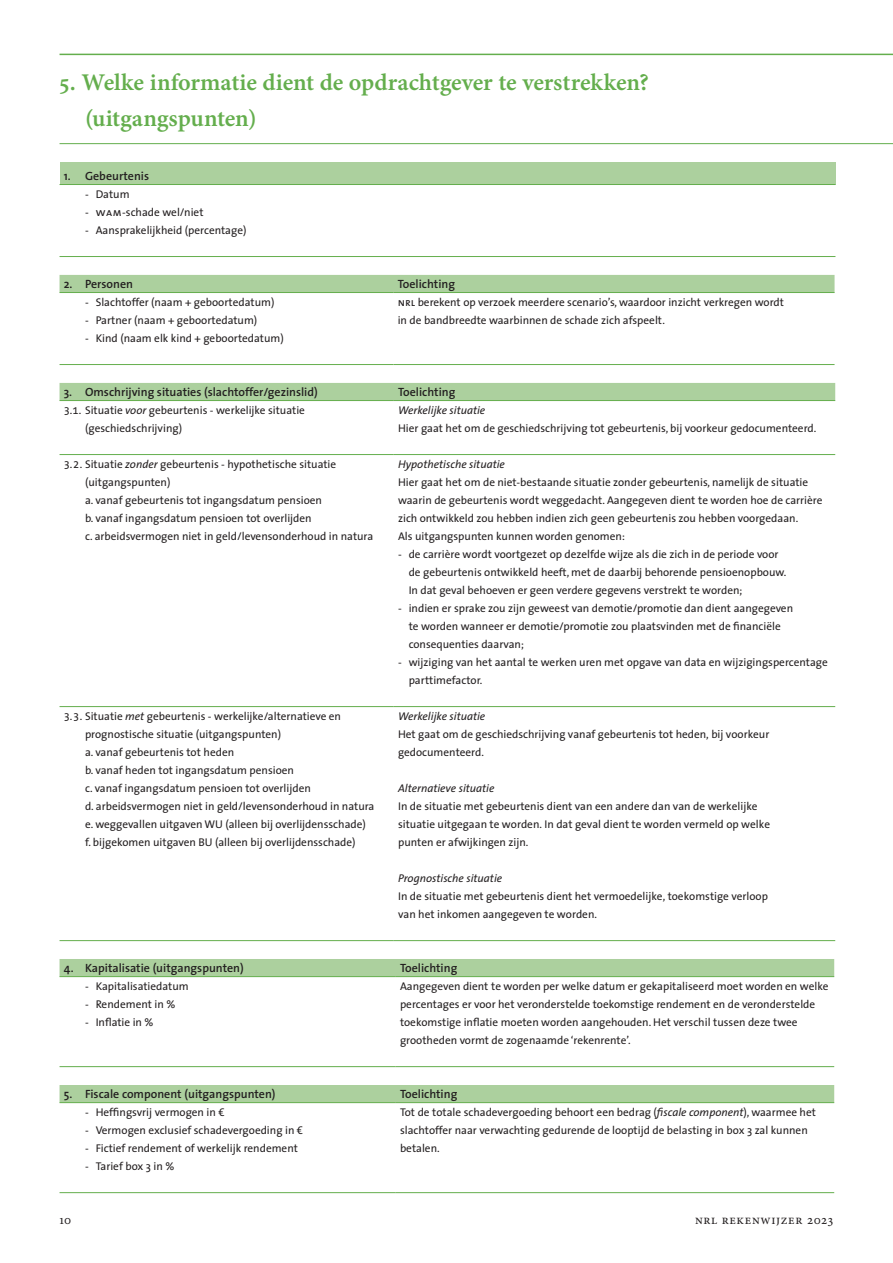
<style>
.page{position:relative;width:893px;height:1263px;background:#fff}
.page>*{position:absolute;margin:0;border:0;box-sizing:border-box;transform-origin:0 0}
.Kop_1{font:24px/36px "Minion Pro Semibold Capt";letter-spacing:-.005em;color:#64ae4d}
.t1{font:13.5px "Minion Pro";letter-spacing:.05em;color:#231f20}
.Tabelkop{font:600 12px "The Sans";color:#231f20}
.Tabeltekst{font:11.25px/18px "The Sans";color:#231f20}
.Tabeltekst_inspr{font:11.25px "The Sans";color:#231f20}
.Tabeltekst_opsomming{font:11.25px/18px "The Sans";color:#231f20}
.Tabeltekst-2{font:11.25px/18px "The Sans OT";color:#231f20}
.Tabeltekst-3{font:italic 11.25px "The Sans";color:#231f20}
.s1{font-family:"The Sans OT"}
.s2{font-family:"The Sans Regular Caps"}
.s3{font-style:italic}
</style>
<div class="page">
<hr style="left:60px;top:54px;width:833px;height:1px;background:#64ae4d">
<hr style="left:60px;top:143px;width:833px;height:1px;background:#64ae4d">
<div style="left:60px;top:162px;width:775px;height:22px;background:#acd09e"></div>
<hr style="left:60px;top:184px;width:775px;height:1px;background:#64ae4d">
<hr style="left:60px;top:256px;width:775px;height:1px;background:#64ae4d">
<div style="left:60px;top:275px;width:774px;height:17px;background:#acd09e"></div>
<hr style="left:60px;top:292px;width:333px;height:1px;background:#64ae4d">
<hr style="left:60px;top:364px;width:333px;height:1px;background:#64ae4d">
<hr style="left:393px;top:292px;width:441px;height:1px;background:#64ae4d">
<hr style="left:393px;top:364px;width:441px;height:1px;background:#64ae4d">
<div style="left:60px;top:383px;width:775px;height:17px;background:#acd09e"></div>
<hr style="left:60px;top:400px;width:334px;height:1px;background:#64ae4d">
<hr style="left:394px;top:400px;width:441px;height:1px;background:#64ae4d">
<hr style="left:60px;top:454px;width:334px;height:1px;background:#64ae4d">
<hr style="left:394px;top:454px;width:441px;height:1px;background:#64ae4d">
<hr style="left:60px;top:706px;width:334px;height:1px;background:#64ae4d">
<hr style="left:60px;top:940px;width:334px;height:1px;background:#64ae4d">
<hr style="left:394px;top:706px;width:441px;height:1px;background:#64ae4d">
<hr style="left:394px;top:940px;width:441px;height:1px;background:#64ae4d">
<div style="left:60px;top:959px;width:774px;height:17px;background:#acd09e"></div>
<hr style="left:60px;top:976px;width:336px;height:1px;background:#64ae4d">
<hr style="left:60px;top:1066px;width:336px;height:1px;background:#64ae4d">
<hr style="left:396px;top:976px;width:438px;height:1px;background:#64ae4d">
<hr style="left:396px;top:1066px;width:438px;height:1px;background:#64ae4d">
<div style="left:60px;top:1085px;width:774px;height:17px;background:#acd09e"></div>
<hr style="left:60px;top:1102px;width:336px;height:1px;background:#64ae4d">
<hr style="left:60px;top:1192px;width:336px;height:1px;background:#64ae4d">
<hr style="left:396px;top:1102px;width:438px;height:1px;background:#64ae4d">
<hr style="left:396px;top:1192px;width:438px;height:1px;background:#64ae4d">
<p class="Kop_1" style="left:85px;top:64px;width:565px;text-indent:-26px">5. Welke informatie dient de opdrachtgever te verstrekken? (uitgangspunten)</p>
<p class="Tabelkop" style="left:64px;top:166px;width:87px">1. Gebeurtenis</p>
<p class="Tabeltekst" style="left:85px;top:185px;width:46px">- Datum</p>
<p class="Tabeltekst" style="left:85px;top:203px;width:120px">- <span class="s1">WAM</span>-schade wel/niet</p>
<p class="Tabeltekst" style="left:85px;top:221px;width:163px">- Aansprakelijkheid (percentage)</p>
<p class="Tabelkop" style="left:64px;top:274px;width:71px">2. Personen</p>
<p class="Tabelkop" style="left:398px;top:274px;width:59px">Toelichting</p>
<p class="Tabeltekst" style="left:85px;top:293px;width:191px">- Slachtoffer (naam + geboortedatum)</p>
<p class="Tabeltekst" style="left:85px;top:311px;width:174px">- Partner (naam + geboortedatum)</p>
<p class="Tabeltekst" style="left:85px;top:329px;width:200px">- Kind (naam elk kind + geboortedatum)</p>
<p class="Tabeltekst" style="left:398px;top:293px;width:388px"><span class="s2">nrl</span> berekent op verzoek meerdere scenario’s, waardoor inzicht verkregen wordt in de bandbreedte waarbinnen de schade zich afspeelt.</p>
<p class="Tabelkop" style="left:64px;top:382px;width:256px">3. Omschrijving situaties (slachtoffer/gezinslid)</p>
<p class="Tabelkop" style="left:398px;top:382px;width:59px">Toelichting</p>
<p class="Tabeltekst" style="left:85px;top:401px;width:221px;text-indent:-21px"><span class="s1">3.1.</span> Situatie <span class="s3">voor</span> gebeurtenis - werkelijke situatie (geschiedschrijving)</p>
<p class="Tabeltekst-3" style="left:398px;top:401px;width:89px">Werkelijke situatie</p>
<p class="Tabeltekst" style="left:398px;top:419px;width:420px">Hier gaat het om de geschiedschrijving tot gebeurtenis, bij voorkeur gedocumenteerd.</p>
<p class="Tabeltekst" style="left:64px;top:455px;width:274px"><span class="s1">3.2.</span> Situatie <span class="s3">zonder</span> gebeurtenis - hypothetische situatie</p>
<p class="Tabeltekst_inspr" style="left:85px;top:473px;width:87px">(uitgangspunten)</p>
<p class="Tabeltekst_inspr" style="left:85px;top:491px;width:238px">a. vanaf gebeurtenis tot ingangsdatum pensioen</p>
<p class="Tabeltekst_inspr" style="left:85px;top:509px;width:228px">b. vanaf ingangsdatum pensioen tot overlijden</p>
<p class="Tabeltekst_inspr" style="left:85px;top:527px;width:290px">c. arbeidsvermogen niet in geld/levensonderhoud in natura</p>
<p class="Tabeltekst" style="left:64px;top:707px;width:279px"><span class="s1">3.3.</span> Situatie <span class="s3">met</span> gebeurtenis - werkelijke/alternatieve en</p>
<p class="Tabeltekst_inspr" style="left:85px;top:725px;width:198px">prognostische situatie (uitgangspunten)</p>
<p class="Tabeltekst_inspr" style="left:85px;top:743px;width:151px">a. vanaf gebeurtenis tot heden</p>
<p class="Tabeltekst_inspr" style="left:85px;top:761px;width:210px">b. vanaf heden tot ingangsdatum pensioen</p>
<p class="Tabeltekst_inspr" style="left:85px;top:779px;width:227px">c. vanaf ingangsdatum pensioen tot overlijden</p>
<p class="Tabeltekst_inspr" style="left:85px;top:797px;width:291px">d. arbeidsvermogen niet in geld/levensonderhoud in natura</p>
<p class="Tabeltekst_inspr" style="left:85px;top:815px;width:282px">e. weggevallen uitgaven WU (alleen bij overlijdensschade)</p>
<p class="Tabeltekst_inspr" style="left:85px;top:833px;width:272px">f. bijgekomen uitgaven BU (alleen bij overlijdensschade)</p>
<p class="Tabeltekst-3" style="left:398px;top:455px;width:108px">Hypothetische situatie</p>
<p class="Tabeltekst" style="left:398px;top:473px;width:426px">Hier gaat het om de niet-bestaande situatie zonder gebeurtenis, namelijk de situatie waarin de gebeurtenis wordt weggedacht. Aangegeven dient te worden hoe de carrière zich ontwikkeld zou hebben indien zich geen gebeurtenis zou hebben voorgedaan.</p>
<p class="Tabeltekst" style="left:398px;top:527px;width:228px">Als uitgangspunten kunnen worden genomen:</p>
<p class="Tabeltekst_opsomming" style="left:409px;top:545px;width:379px;text-indent:-11px">- de carrière wordt voortgezet op dezelfde wijze als die zich in de periode voor de gebeurtenis ontwikkeld heeft, met de daarbij behorende pensioenopbouw.<br>In dat geval behoeven er geen verdere gegevens verstrekt te worden;</p>
<p class="Tabeltekst_opsomming" style="left:409px;top:599px;width:386px;text-indent:-11px">- indien er sprake zou zijn geweest van demotie/promotie dan dient aangegeven te worden wanneer er demotie/promotie zou plaatsvinden met de financiële consequenties daarvan;</p>
<p class="Tabeltekst_opsomming" style="left:409px;top:653px;width:421px;text-indent:-11px">- wijziging van het aantal te werken uren met opgave van data en wijzigingspercentage parttimefactor.</p>
<p class="Tabeltekst-3" style="left:398px;top:707px;width:89px">Werkelijke situatie</p>
<p class="Tabeltekst-2" style="left:398px;top:725px;width:373px">Het gaat om de geschiedschrijving vanaf gebeurtenis tot heden, bij voorkeur gedocumenteerd.</p>
<p class="Tabeltekst-3" style="left:398px;top:779px;width:98px">Alternatieve situatie</p>
<p class="Tabeltekst-2" style="left:398px;top:797px;width:361px">In de situatie met gebeurtenis dient van een andere dan van de werkelijke</p>
<p class="Tabeltekst-2" style="left:398px;top:815px;width:373px">situatie uitgegaan te worden. In dat geval dient te worden vermeld op welke</p>
<p class="Tabeltekst-2" style="left:398px;top:833px;width:132px">punten er afwijkingen zijn.</p>
<p class="Tabeltekst-3" style="left:398px;top:869px;width:106px">Prognostische situatie</p>
<p class="Tabeltekst-2" style="left:398px;top:887px;width:371px">In de situatie met gebeurtenis dient het vermoedelijke, toekomstige verloop van het inkomen aangegeven te worden.</p>
<p class="Tabelkop" style="left:64px;top:958px;width:182px">4. Kapitalisatie (uitgangspunten)</p>
<p class="Tabelkop" style="left:400px;top:958px;width:59px">Toelichting</p>
<p class="Tabeltekst" style="left:85px;top:977px;width:105px">- Kapitalisatiedatum</p>
<p class="Tabeltekst" style="left:85px;top:995px;width:92px">- Rendement in %</p>
<p class="Tabeltekst" style="left:85px;top:1013px;width:70px">- Inflatie in %</p>
<p class="Tabeltekst" style="left:400px;top:977px;width:430px">Aangegeven dient te worden per welke datum er gekapitaliseerd moet worden en welke percentages er voor het veronderstelde toekomstige rendement en de veronderstelde toekomstige inflatie moeten worden aangehouden. Het verschil tussen deze twee grootheden vormt de zogenaamde ‘rekenrente’.</p>
<p class="Tabelkop" style="left:64px;top:1084px;width:213px">5. Fiscale component (uitgangspunten)</p>
<p class="Tabelkop" style="left:400px;top:1084px;width:59px">Toelichting</p>
<p class="Tabeltekst" style="left:85px;top:1103px;width:141px">- Heffingsvrij vermogen in €</p>
<p class="Tabeltekst" style="left:85px;top:1121px;width:220px">- Vermogen exclusief schadevergoeding in €</p>
<p class="Tabeltekst" style="left:85px;top:1139px;width:214px">- Fictief rendement of werkelijk rendement</p>
<p class="Tabeltekst" style="left:85px;top:1157px;width:91px">- Tarief box 3 in %</p>
<p class="Tabeltekst" style="left:400px;top:1103px;width:417px">Tot de totale schadevergoeding behoort een bedrag (<span class="s3">fiscale component</span>), waarmee het slachtoffer naar verwachting gedurende de looptijd de belasting in box 3 zal kunnen betalen.</p>
<p class="t1" style="left:60px;top:1211px;width:13px">10</p>
<p class="t1" style="left:695px;top:1211px;width:140px">nrl rekenwijzer 2023</p>
</div>
